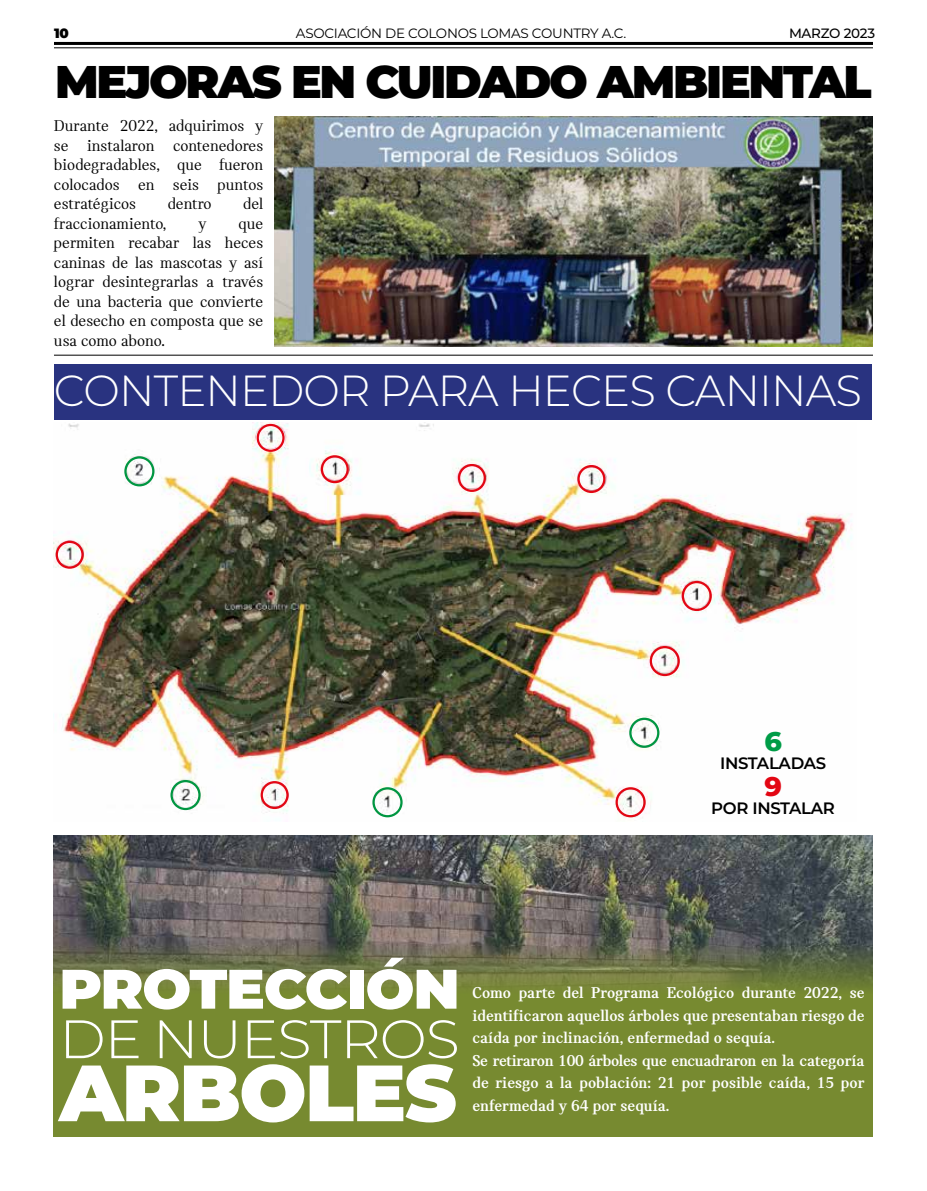
<style>
.page{position:relative;width:927px;height:1191px;background:#fff}
.page>*{position:absolute;margin:0;border:0;box-sizing:border-box;transform-origin:0 0}
.t1{font:900 79.5px "Montserrat";letter-spacing:-.02em;color:#fff}
.t2{font:900 55.5px "Montserrat";letter-spacing:-.02em;color:#fff;scale:1.04 1}
.t3{font:300 54px "Montserrat";letter-spacing:-.02em;color:#fff;scale:1.04 1}
.t4{font:900 45.75px "Montserrat";letter-spacing:-.05em;color:#000}
.t5{font:300 43.5px "Montserrat";letter-spacing:-.02em;color:#fff}
.t6{font:800 27px "Montserrat";color:#009c47}
.t7{font:800 27px "Montserrat";color:#e30613}
.t8{font:16.5px/19.5px "MINI Serif";color:#000;text-align:justify}
.t9{font:700 16.5px/22.5px "MINI Serif";color:#fff}
.t10{font:600 16.5px "Montserrat";letter-spacing:-.02em;color:#000}
.t11{font:13.5px "Montserrat";letter-spacing:-.02em;color:#000}
.t12{font:500 13.5px "Montserrat";letter-spacing:-.02em;color:#000}
.t13{font:900 13.5px "Montserrat";color:#000}
</style>
<div class="page">
<hr style="left:54px;top:47px;width:819px;height:1px;background:#000">
<hr style="left:54px;top:42px;width:819px;height:3px;background:#000">
<img style="left:54px;top:836px;width:819px;height:87px">
<svg style="left:54px;top:923px;width:819px;height:214px;background:#728039"></svg>
<img style="left:275px;top:117px;width:598px;height:229px">
<div style="left:54px;top:364px;width:818px;height:56px;background:#293380"></div>
<img style="left:54px;top:423px;width:798px;height:395px">
<div style="left:616px;top:787px;width:30px;height:30px;border:2px solid #e30613;border-radius:50%"></div>
<div style="left:650px;top:646px;width:30px;height:30px;border:2px solid #e30613;border-radius:50%"></div>
<div style="left:682px;top:581px;width:30px;height:30px;border:2px solid #e30613;border-radius:50%"></div>
<div style="left:577px;top:465px;width:28px;height:28px;border:2px solid #e30613;border-radius:50%"></div>
<div style="left:458px;top:464px;width:28px;height:28px;border:2px solid #e30613;border-radius:50%"></div>
<div style="left:321px;top:455px;width:28px;height:28px;border:2px solid #e30613;border-radius:50%"></div>
<div style="left:256px;top:424px;width:29px;height:27px;border:2px solid #fff;border-radius:50%"></div>
<div style="left:257px;top:424px;width:28px;height:28px;border:2px solid #e30613;border-radius:50%"></div>
<div style="left:629px;top:717px;width:30px;height:31px;border:2px solid #009641;border-radius:50%"></div>
<div style="left:372px;top:787px;width:31px;height:30px;border:2px solid #009641;border-radius:50%"></div>
<div style="left:170px;top:780px;width:31px;height:30px;border:2px solid #009641;border-radius:50%"></div>
<div style="left:124px;top:456px;width:30px;height:30px;border:2px solid #009641;border-radius:50%"></div>
<div style="left:56px;top:541px;width:28px;height:28px;border:2px solid #e30613;border-radius:50%"></div>
<div style="left:261px;top:781px;width:28px;height:28px;border:2px solid #e30613;border-radius:50%"></div>
<hr style="left:54px;top:355px;width:819px;height:1px;background:#000">
<p class="t13" style="left:54px;top:23px;width:16px">10</p>
<p class="t11" style="left:296px;top:24px;width:332px">ASOCIACIÓN DE COLONOS LOMAS COUNTRY A.C.</p>
<p class="t12" style="left:789px;top:24px;width:88px">MARZO 2023</p>
<h3 class="t4" style="left:55px;top:48px;width:818px">MEJORAS EN CUIDADO AMBIENTAL</h3>
<p class="t8" style="left:54px;top:116px;width:211px">Durante 2022, adquirimos y se instalaron contenedores biodegradables, que fueron colocados en seis puntos estratégicos</p>
<p class="t8" style="left:168px;top:194px;width:45px">dentro</p>
<p class="t8" style="left:243px;top:194px;width:22px">del</p>
<p class="t8" style="left:54px;top:214px;width:114px">fraccionamiento,</p>
<p class="t8" style="left:199px;top:214px;width:10px">y</p>
<p class="t8" style="left:54px;top:214px;width:211px;text-indent:185px">que permiten recabar las heces caninas de las mascotas y así lograr desintegrarlas a través de una bacteria que convierte el desecho en composta que se usa como abono.</p>
<h3 class="t5" style="left:54px;top:361px;width:810px">CONTENEDOR PARA HECES CANINAS</h3>
<h3 class="t6" style="left:764px;top:721px;width:19px">6</h3>
<p class="t10" style="left:720px;top:751px;width:108px">INSTALADAS</p>
<h3 class="t7" style="left:764px;top:766px;width:19px">9</h3>
<p class="t10" style="left:711px;top:796px;width:125px">POR INSTALAR</p>
<h2 class="t2" style="left:59px;top:947px;width:387px">PROTECCIÓN</h2>
<h3 class="t3" style="left:59px;top:1002px;width:387px">DE NUESTROS</h3>
<h1 class="t1" style="left:59px;top:1033px;width:399px">ARBOLES</h1>
<p class="t9" style="left:472px;top:981px;width:394px">Como parte del Programa Ecológico durante 2022, se identificaron aquellos árboles que presentaban riesgo de caída por inclinación, enfermedad o sequía.<br>Se retiraron 100 árboles que encuadraron en la categoría de riesgo a la población: 21 por posible caída, 15 por enfermedad y 64 por sequía.</p>
</div>
